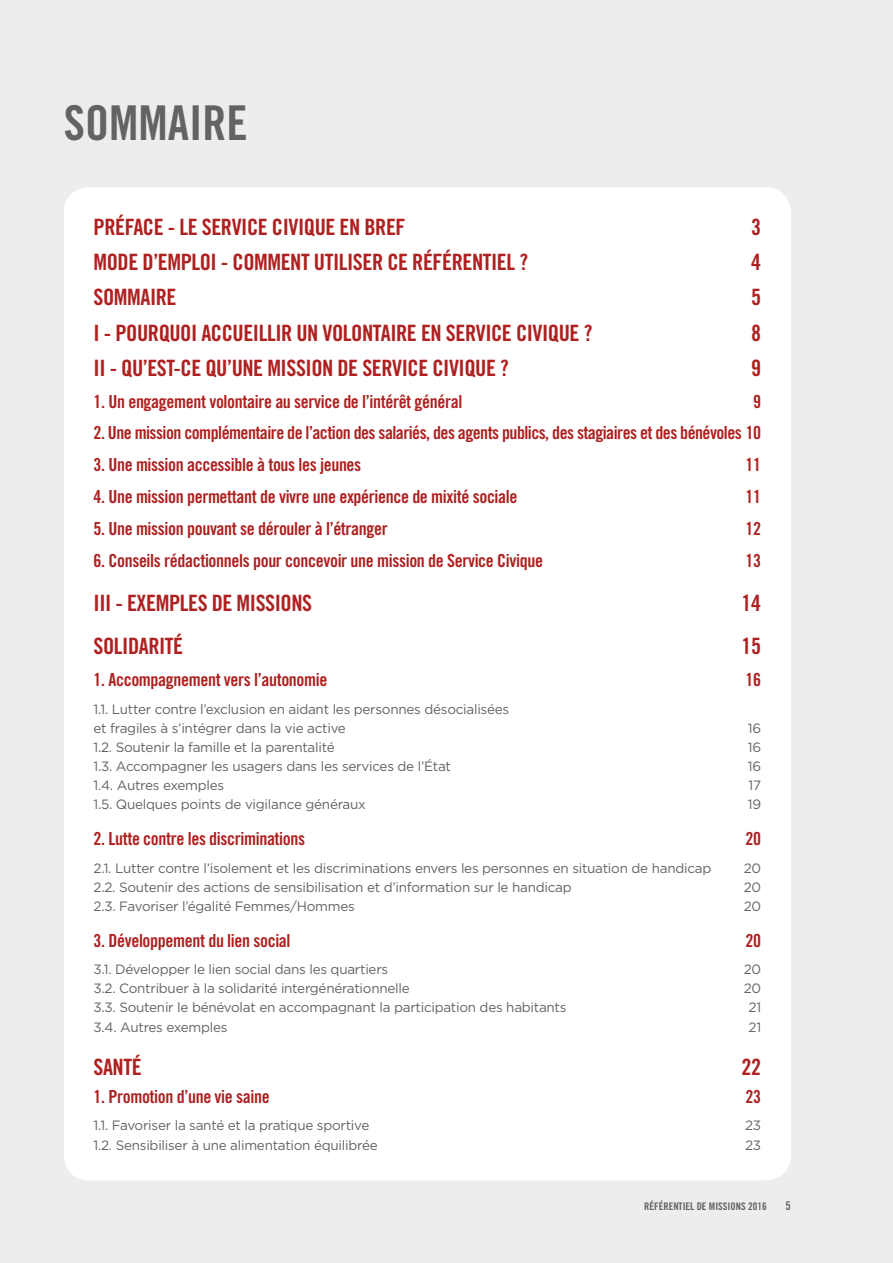
<style>
.page{position:relative;width:893px;height:1263px;background:#ededed}
.page>*{position:absolute;margin:0;border:0;box-sizing:border-box;transform-origin:0 0}
.t1{font:48px "Trade Gothic Bold Cond Twenty";color:#646363}
.t2{font:22.5px "Trade Gothic Bold Cond Twenty";letter-spacing:-.02em;color:#ae2120}
.t3{font:18px "Trade Gothic Bold Cond Twenty";letter-spacing:-.02em;color:#ae2120}
.t4{font:13.5px/19px "Gotham";letter-spacing:-.02em;color:#646363}
.t5{font:12px "Trade Gothic Bold Cond Twenty";color:#646363}
.t6{font:10.5px "Trade Gothic Bold Cond Twenty";color:#646363}
</style>
<div class="page">
<div style="left:64px;top:187px;width:727px;height:993px;background:#fff;border-radius:26px"></div>
<h1 class="t1" style="left:64px;top:94px;width:185px">SOMMAIRE</h1>
<h2 class="t2" style="left:94px;top:213px;width:314px">PRÉFACE - LE SERVICE CIVIQUE EN BREF</h2>
<h2 class="t2" style="left:751px;top:213px;width:11px">3</h2>
<h2 class="t2" style="left:94px;top:248px;width:436px">MODE D’EMPLOI - COMMENT UTILISER CE RÉFÉRENTIEL ?</h2>
<h2 class="t2" style="left:751px;top:248px;width:11px">4</h2>
<h2 class="t2" style="left:94px;top:284px;width:85px">SOMMAIRE</h2>
<h2 class="t2" style="left:751px;top:284px;width:11px">5</h2>
<h2 class="t2" style="left:94px;top:319px;width:500px">I - POURQUOI ACCUEILLIR UN VOLONTAIRE EN SERVICE CIVIQUE ?</h2>
<h2 class="t2" style="left:751px;top:319px;width:11px">8</h2>
<h2 class="t2" style="left:94px;top:354px;width:417px">II - QU’EST-CE QU’UNE MISSION DE SERVICE CIVIQUE ?</h2>
<h2 class="t2" style="left:751px;top:354px;width:11px">9</h2>
<h3 class="t3" style="left:94px;top:390px;width:370px">1. Un engagement volontaire au service de l’intérêt général</h3>
<h3 class="t3" style="left:753px;top:390px;width:9px">9</h3>
<h3 class="t3" style="left:94px;top:422px;width:669px">2. Une mission complémentaire de l’action des salariés, des agents publics, des stagiaires et des bénévoles 10</h3>
<h3 class="t3" style="left:94px;top:454px;width:269px">3. Une mission accessible à tous les jeunes</h3>
<h3 class="t3" style="left:745px;top:454px;width:17px">11</h3>
<h3 class="t3" style="left:94px;top:486px;width:425px">4. Une mission permettant de vivre une expérience de mixité sociale</h3>
<h3 class="t3" style="left:745px;top:486px;width:17px">11</h3>
<h3 class="t3" style="left:94px;top:517px;width:296px">5. Une mission pouvant se dérouler à l’étranger</h3>
<h3 class="t3" style="left:745px;top:517px;width:17px">12</h3>
<h3 class="t3" style="left:94px;top:549px;width:451px">6. Conseils rédactionnels pour concevoir une mission de Service Civique</h3>
<h3 class="t3" style="left:745px;top:549px;width:17px">13</h3>
<h2 class="t2" style="left:94px;top:589px;width:220px">III - EXEMPLES DE MISSIONS</h2>
<h2 class="t2" style="left:742px;top:589px;width:21px">14</h2>
<h2 class="t2" style="left:94px;top:633px;width:91px">SOLIDARITÉ</h2>
<h2 class="t2" style="left:742px;top:633px;width:21px">15</h2>
<h3 class="t3" style="left:94px;top:669px;width:235px">1. Accompagnement vers l’autonomie</h3>
<h3 class="t3" style="left:745px;top:669px;width:17px">16</h3>
<p class="t4" style="left:94px;top:699px;width:417px">1.1. Lutter contre l’exclusion en aidant les personnes désocialisées et fragiles à s’intégrer dans la vie active</p>
<p class="t4" style="left:748px;top:718px;width:15px">16</p>
<p class="t4" style="left:94px;top:737px;width:243px">1.2. Soutenir la famille et la parentalité</p>
<p class="t4" style="left:748px;top:737px;width:15px">16</p>
<p class="t4" style="left:94px;top:756px;width:359px">1.3. Accompagner les usagers dans les services de l’État</p>
<p class="t4" style="left:748px;top:756px;width:15px">16</p>
<p class="t4" style="left:94px;top:775px;width:132px">1.4. Autres exemples</p>
<p class="t4" style="left:748px;top:775px;width:14px">17</p>
<p class="t4" style="left:94px;top:794px;width:274px">1.5. Quelques points de vigilance généraux</p>
<p class="t4" style="left:748px;top:794px;width:15px">19</p>
<h3 class="t3" style="left:94px;top:828px;width:213px">2. Lutte contre les discriminations</h3>
<h3 class="t3" style="left:745px;top:828px;width:17px">20</h3>
<p class="t4" style="left:94px;top:858px;width:619px">2.1. Lutter contre l’isolement et les discriminations envers les personnes en situation de handicap</p>
<p class="t4" style="left:744px;top:858px;width:19px">20</p>
<p class="t4" style="left:94px;top:877px;width:480px">2.2. Soutenir des actions de sensibilisation et d’information sur le handicap</p>
<p class="t4" style="left:744px;top:877px;width:19px">20</p>
<p class="t4" style="left:94px;top:896px;width:263px">2.3. Favoriser l’égalité Femmes/Hommes</p>
<p class="t4" style="left:744px;top:896px;width:19px">20</p>
<h3 class="t3" style="left:94px;top:929px;width:199px">3. Développement du lien social</h3>
<h3 class="t3" style="left:745px;top:929px;width:17px">20</h3>
<p class="t4" style="left:94px;top:960px;width:296px">3.1. Développer le lien social dans les quartiers</p>
<p class="t4" style="left:744px;top:960px;width:19px">20</p>
<p class="t4" style="left:94px;top:979px;width:318px">3.2. Contribuer à la solidarité intergénérationnelle</p>
<p class="t4" style="left:744px;top:979px;width:19px">20</p>
<p class="t4" style="left:94px;top:998px;width:474px">3.3. Soutenir le bénévolat en accompagnant la participation des habitants</p>
<p class="t4" style="left:748px;top:998px;width:14px">21</p>
<p class="t4" style="left:94px;top:1017px;width:136px">3.4. Autres exemples</p>
<p class="t4" style="left:748px;top:1017px;width:14px">21</p>
<h2 class="t2" style="left:94px;top:1053px;width:50px">SANTÉ</h2>
<h2 class="t2" style="left:742px;top:1053px;width:21px">22</h2>
<h3 class="t3" style="left:94px;top:1085px;width:178px">1. Promotion d’une vie saine</h3>
<h3 class="t3" style="left:745px;top:1085px;width:17px">23</h3>
<p class="t4" style="left:94px;top:1116px;width:277px">1.1. Favoriser la santé et la pratique sportive</p>
<p class="t4" style="left:745px;top:1116px;width:18px">23</p>
<p class="t4" style="left:94px;top:1135px;width:286px">1.2. Sensibiliser à une alimentation équilibrée</p>
<p class="t4" style="left:745px;top:1135px;width:18px">23</p>
<p class="t6" style="left:644px;top:1200px;width:124px">RÉFÉRENTIEL DE MISSIONS 2016</p>
<p class="t5" style="left:786px;top:1198px;width:7px">5</p>
</div>
